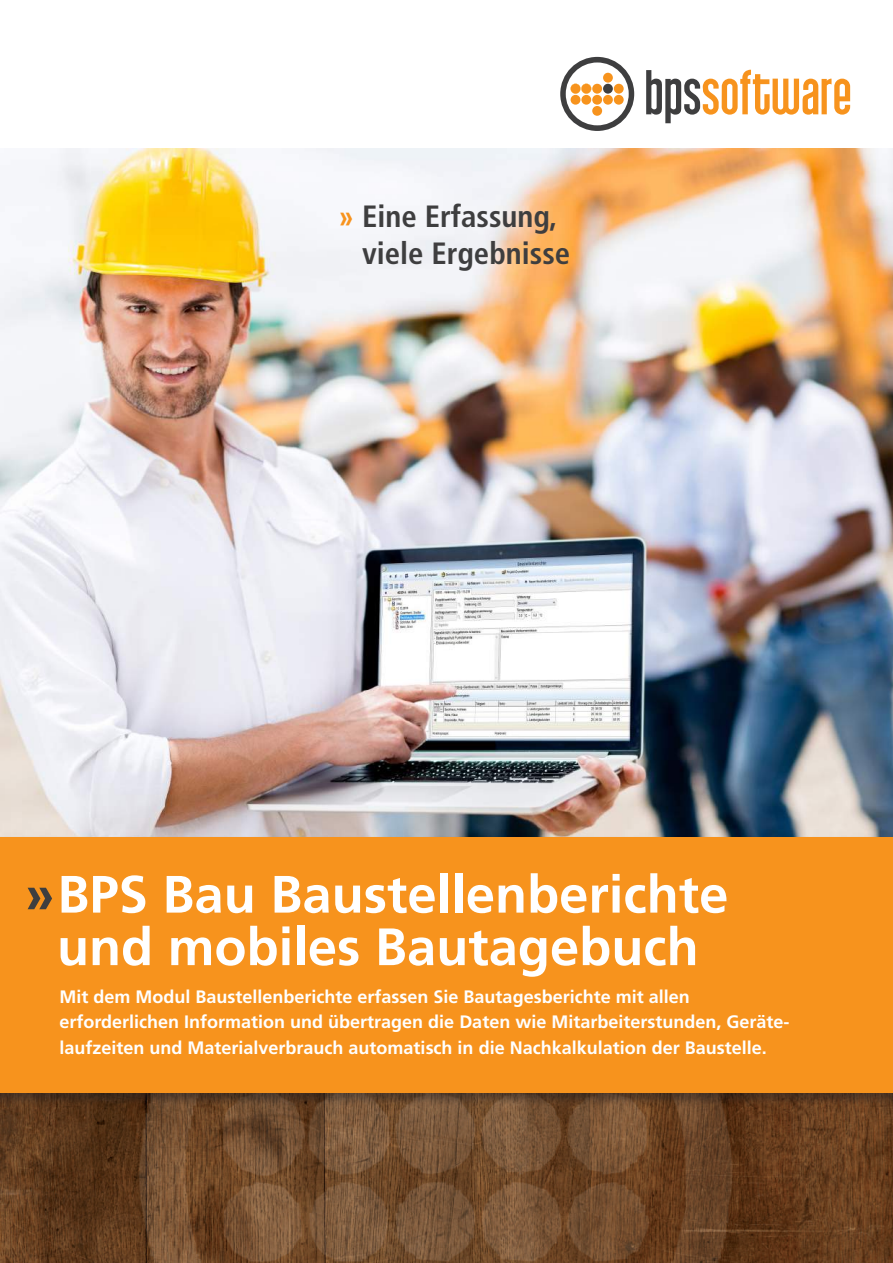
<style>
.page{position:relative;width:893px;height:1263px;background:#fff}
.page>*{position:absolute;margin:0;border:0;box-sizing:border-box;transform-origin:0 0}
.t1{font:700 52.5px/52.5px "Frutiger";color:#fff;text-align:center}
.t2{font:700 condensed 30.75px/36.9px "Frutiger";color:#3e3e3f}
.t3{font:700 18px/25.5px "Frutiger";color:#fff}
.s1{color:#f7931d}
.s2{color:#3e3e3f}
</style>
<div class="page">
<img style="left:0;top:149px;width:893px;height:686px">
<svg style="left:560px;top:57px;width:74px;height:74px"></svg>
<svg style="left:646px;top:70px;width:204px;height:53px"></svg>
<img style="left:0;top:1107px;width:893px;height:156px">
<div style="left:0;top:835px;width:893px;height:272px;background:#231f20;opacity:.5"></div>
<div style="left:0;top:838px;width:893px;height:255px;background:#f7931d"></div>
<h2 class="t2" style="left:362px;top:198px;width:210px;text-indent:-24px"><span class="s1">»</span> Eine Erfassung, viele Ergebnisse</h2>
<h1 class="t1" style="left:26px;top:868px;width:704px"><span class="s2">»</span>BPS Bau Baustellenberichte und mobiles Bautagebuch</h1>
<p class="t3" style="left:60px;top:983px;width:731px">Mit dem Modul Baustellenberichte erfassen Sie Bautagesberichte mit allen erforderlichen Information und übertragen die Daten wie Mitarbeiterstunden, Geräte&shy;laufzeiten und Materialverbrauch automatisch in die Nachkalkulation der Baustelle.</p>
</div>
